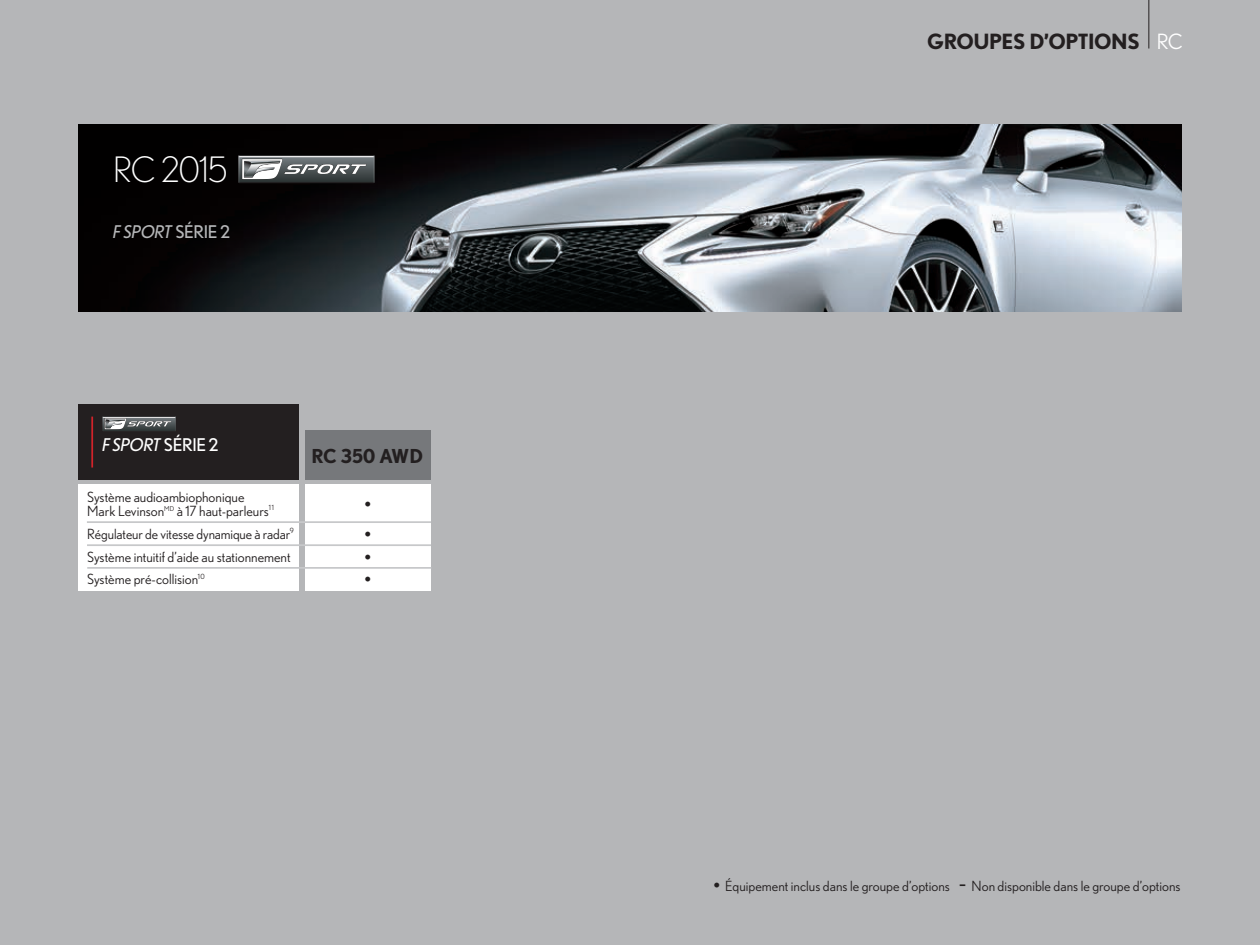
<style>
.page{position:relative;width:1260px;height:945px;background:#b5b6b8}
.page>*{position:absolute;margin:0;border:0;box-sizing:border-box;transform-origin:0 0}
.t1{font:300 35px "Nobel";letter-spacing:-.02em;color:#fff}
.t2{font:26.25px "Nobel";color:#231f20}
.t3{font:700 21px "Nobel";letter-spacing:-.02em;color:#231f20}
.t4{font:700 19.25px "Nobel";letter-spacing:-.02em;color:#231f20}
.t5{font:italic 17.5px "Nobel";letter-spacing:-.02em;color:#b5b6b8}
.t6{font:italic 17.5px "Nobel";letter-spacing:-.02em;color:#fff}
.t7{font:14px/14px "Nobel";color:#231f20}
.s1{font-style:normal}
.s2{font-weight:400;color:#fff}
.s3{font-size:26.25px}
</style>
<div class="page">
<img style="left:78px;top:125px;width:1104px;height:186px">
<svg style="left:238px;top:155px;width:137px;height:28px;background:#767a7b"></svg>
<hr style="left:1148px;top:0;width:1px;height:49px;background:#231f20">
<div style="left:305px;top:430px;width:126px;height:49px;background:#76787b"></div>
<div style="left:78px;top:404px;width:221px;height:75px;background:#231f20"></div>
<div style="left:305px;top:485px;width:126px;height:106px;background:#fff"></div>
<div style="left:78px;top:485px;width:221px;height:106px;background:#fff"></div>
<hr style="left:87px;top:521px;width:344px;height:2px;background:#c7c8ca">
<hr style="left:87px;top:544px;width:344px;height:2px;background:#c7c8ca">
<hr style="left:87px;top:567px;width:344px;height:2px;background:#c7c8ca">
<hr style="left:91px;top:417px;width:2px;height:51px;background:#d1232a">
<svg style="left:103px;top:416px;width:73px;height:15px"></svg>
<p class="t1" style="left:113px;top:150px;width:116px">RC 2015</p>
<p class="t5" style="left:113px;top:222px;width:119px">F SPORT <span class="s1">SÉRIE 2</span></p>
<p class="t6" style="left:103px;top:434px;width:118px">F SPORT <span class="s1">SÉRIE 2</span></p>
<p class="t7" style="left:87px;top:490px;width:188px">Système audioambiophonique<br>Mark Levinson<sup>MD</sup> à 17 haut-parleurs<sup>11</sup></p>
<p class="t7" style="left:87px;top:527px;width:208px">Régulateur de vitesse dynamique à radar<sup>9</sup></p>
<p class="t7" style="left:87px;top:549px;width:205px">Système intuitif d’aide au stationnement</p>
<p class="t7" style="left:87px;top:572px;width:119px">Système pré-collision<sup>10</sup></p>
<p class="t4" style="left:312px;top:444px;width:113px">RC 350 AWD</p>
<p class="t2" style="left:364px;top:490px;width:10px">•</p>
<p class="t2" style="left:364px;top:519px;width:10px">•</p>
<p class="t2" style="left:364px;top:542px;width:10px">•</p>
<p class="t2" style="left:364px;top:565px;width:10px">•</p>
<p class="t3" style="left:927px;top:28px;width:257px">GROUPES D’OPTIONS <span class="s2">RC</span></p>
<p class="t7" style="left:712px;top:878px;width:470px"><span class="s3">•</span> Équipement inclus dans le groupe d’options <span class="s3">-</span> Non disponible dans le groupe d’options</p>
</div>
